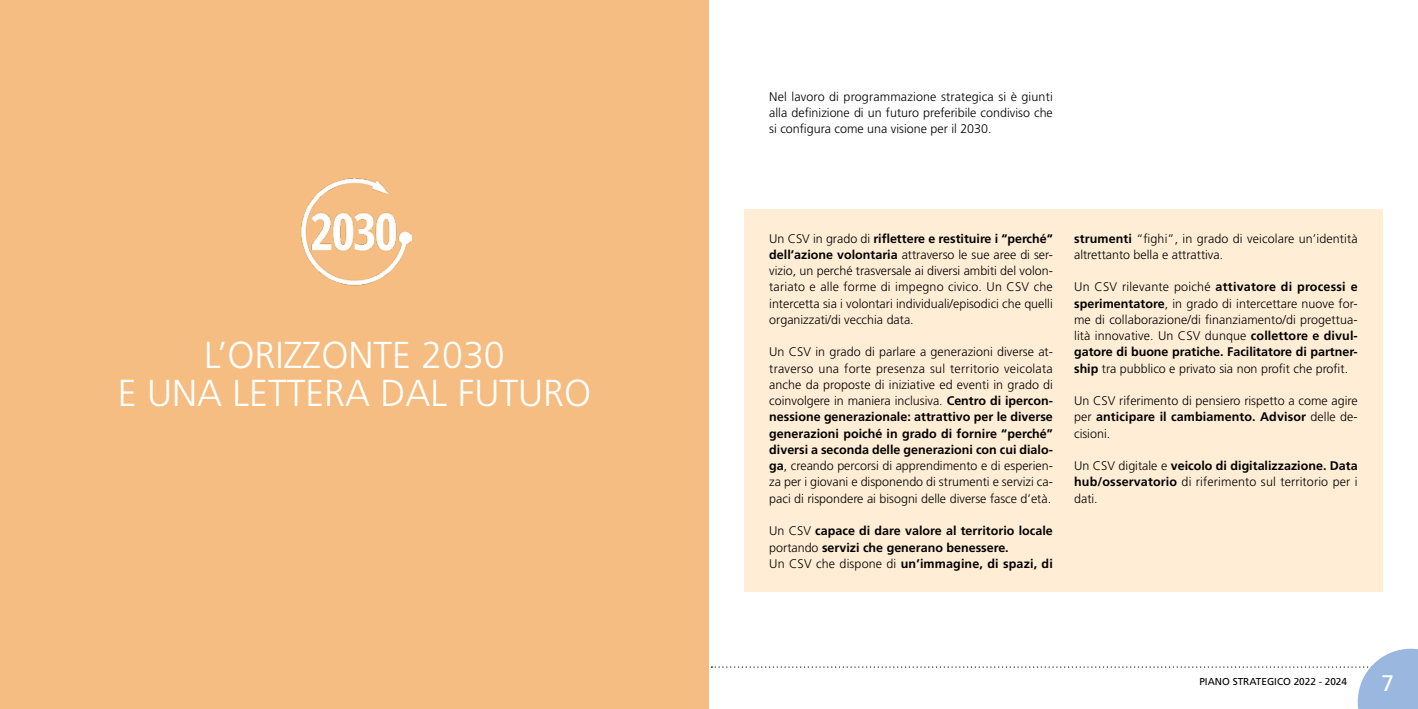
<style>
.page{position:relative;width:1418px;height:709px;background:#fff}
.page>*{position:absolute;margin:0;border:0;box-sizing:border-box;transform-origin:0 0}
.t1{font:300 37.5px/37.5px "Frutiger LT Std";color:#fff;text-align:center}
.t2{font:22.5px "Frutiger LT Std";color:#fff}
.t3{font:300 12.5px/16.2px "Frutiger LT Std";color:#000;text-align:justify}
.t4{font:700 12.5px/16.2px "Frutiger LT Std";color:#000}
.t5{font:10px "Frutiger LT Std";color:#000}
.s1{font-weight:700}
.s2{font-weight:300}
</style>
<div class="page">
<svg style="left:710px;top:648px;width:707px;height:61px"></svg>
<div style="left:744px;top:209px;width:638px;height:382px;background:#ffeed5"></div>
<div style="left:0;top:0;width:709px;height:709px;background:#f5bd81"></div>
<img style="left:301px;top:178px;width:110px;height:108px">
<h1 class="t1" style="left:118px;top:337px;width:475px">L’ORIZZONTE 2030<br>E UNA LETTERA DAL FUTURO</h1>
<p class="t3" style="left:769px;top:89px;width:285px">Nel lavoro di programmazione strategica si è giunti alla definizione di un futuro preferibile condiviso che si configura come una visione per il 2030.</p>
<p class="t3" style="left:769px;top:230px;width:285px">Un CSV in grado di <span class="s1">riflettere e restituire i “perché“ dell’azione volontaria</span> attraverso le sue aree di ser&shy;vizio, un perché trasversale ai diversi ambiti del volon&shy;tariato e alle forme di impegno civico. Un CSV che intercetta sia i volontari individuali/episodici che quelli organizzati/di vecchia data.</p>
<p class="t3" style="left:769px;top:344px;width:285px">Un CSV in grado di parlare a generazioni diverse at&shy;traverso una forte presenza sul territorio veicolata anche da proposte di iniziative ed eventi in grado di coinvolgere in maniera inclusiva. <span class="s1">Centro di ipercon&shy;nessione generazionale: attrattivo per le diverse generazioni poiché in grado di fornire “perché” diversi a seconda delle generazioni con cui dialo&shy;ga</span>, creando percorsi di apprendimento e di esperien&shy;za per i giovani e disponendo di strumenti e servizi ca&shy;paci di rispondere ai bisogni delle diverse fasce d’età.</p>
<p class="t4" style="left:769px;top:523px;width:285px"><span class="s2">Un CSV</span> capace di dare valore al territorio locale <span class="s2">portando</span> servizi che generano benessere.<br><span class="s2">Un CSV che dispone di</span> un’immagine, di spazi, di</p>
<p class="t3" style="left:1074px;top:230px;width:285px"><span class="s1">strumenti</span> “fighi”, in grado di veicolare un’identità altrettanto bella e attrattiva.</p>
<p class="t3" style="left:1074px;top:279px;width:285px">Un CSV rilevante poiché <span class="s1">attivatore di processi e sperimentatore</span>, in grado di intercettare nuove for&shy;me di collaborazione/di finanziamento/di progettua&shy;lità innovative. Un CSV dunque <span class="s1">collettore e divul&shy;gatore di buone pratiche. Facilitatore di partner&shy;ship</span> tra pubblico e privato sia non profit che profit.</p>
<p class="t3" style="left:1074px;top:393px;width:285px">Un CSV riferimento di pensiero rispetto a come agire per <span class="s1">anticipare il cambiamento. Advisor</span> delle de&shy;cisioni.</p>
<p class="t3" style="left:1074px;top:458px;width:285px">Un CSV digitale e <span class="s1">veicolo di digitalizzazione. Data hub/osservatorio</span> di riferimento sul territorio per i dati.</p>
<p class="t5" style="left:1199px;top:675px;width:149px">PIANO STRATEGICO 2022 - 2024</p>
<h2 class="t2" style="left:1381px;top:670px;width:14px">7</h2>
</div>
